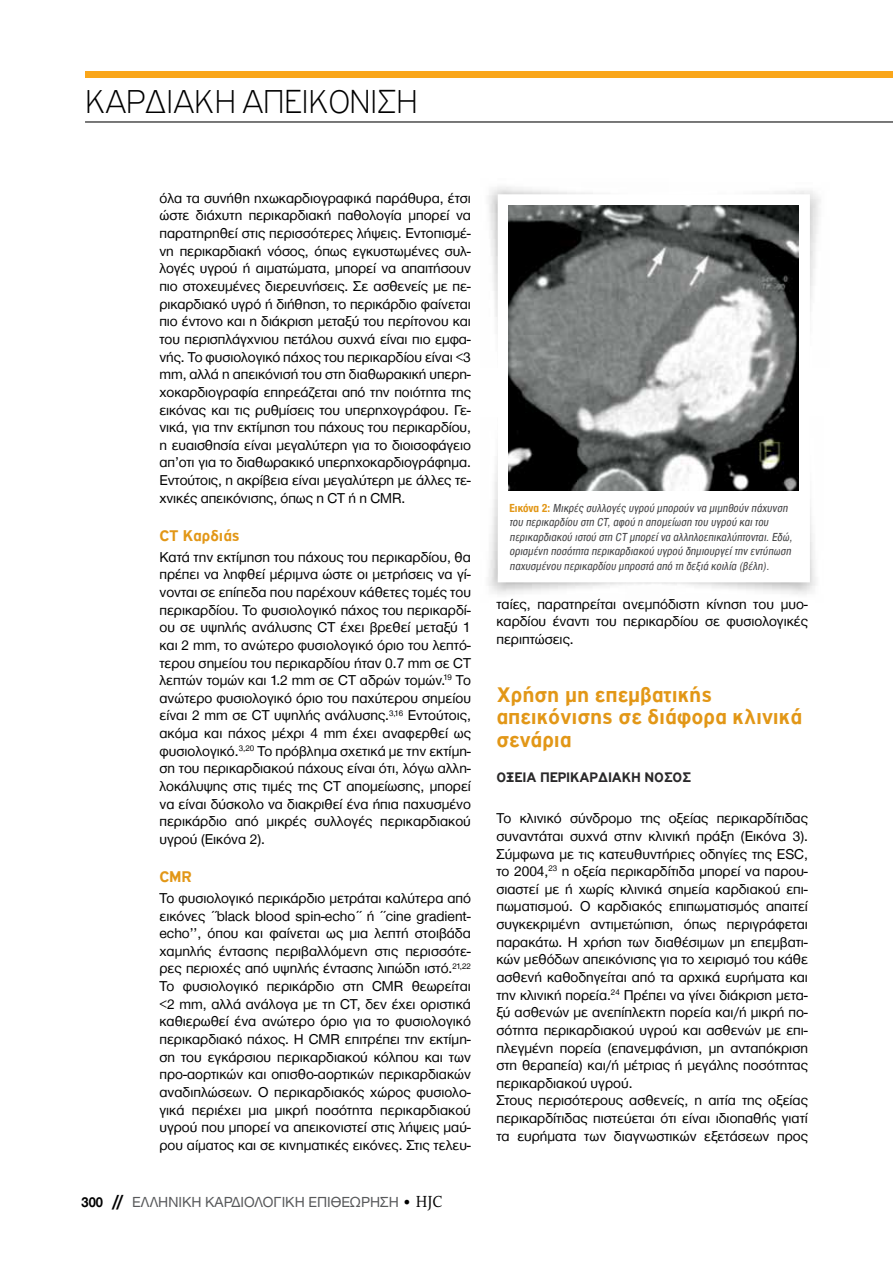
<style>
.page{position:relative;width:893px;height:1263px;background:#fff}
.page>*{position:absolute;margin:0;border:0;box-sizing:border-box;transform-origin:0 0}
.t1{font:100 35.25px "PF Highway Gothic";color:#000}
.t2{font:700 22.5px/22.5px "PF Highway Gothic";color:#e29717}
.t3{font:700 16.5px "PF Highway Gothic";color:#e29717}
.t4{font:15px "Helvetica Neue Greek";color:#58595b}
.t5{font:14.7px/17.7px "Helvetica Neue Greek";color:#000;text-align:justify}
.t6{font:700 14.7px "PF Highway Gothic";color:#292829}
.t7{font:italic condensed 12px/14.4px "Helvetica Neue Greek";letter-spacing:.02em;color:#414042}
.s1{font-weight:700;color:#000}
.s2{font-family:"Futura TGR";font-weight:700;font-size:16.5px;color:#000}
.s3{color:#000}
.s4{font-family:"PF Archive Pro";font-size:16.5px;color:#000}
.s5{font-weight:700;font-style:normal;color:#e29717}
</style>
<div class="page">
<hr style="left:85px;top:121px;width:808px;height:1px;background:#000">
<div style="left:85px;top:72px;width:808px;height:6px;background:#faa61a"></div>
<img style="left:488px;top:187px;width:140px;height:143px">
<img style="left:488px;top:453px;width:137px;height:141px">
<svg style="left:498px;top:194px;width:312px;height:388px"></svg>
<div style="left:642px;top:197px;width:102px;height:321px;background:#fff"></div>
<img style="left:508px;top:206px;width:291px;height:285px">
<h1 class="t1" style="left:85px;top:84px;width:98px">ΚΑΡΔΙΑΚΗ</h1>
<h1 class="t1" style="left:242px;top:84px;width:125px">ΑΠ ΕΙΚΟΝΙΣΗ</h1>
<p class="t5" style="left:159px;top:189px;width:313px">όλα τα συνήθη ηχωκαρδιογραφικά παράθυρα, έτσι ώστε διάχυτη περικαρδιακή παθολογία μπορεί να παρατηρηθεί στις περισσότερες λήψεις. Εντοπισμέ&shy;νη περικαρδιακή νόσος, όπως εγκυστωμένες συλ&shy;λογές υγρού ή αιματώματα, μπορεί να απαιτήσουν πιο στοχευμένες διερευνήσεις. Σε ασθενείς με πε&shy;ρικαρδιακό υγρό ή διήθηση, το περικάρδιο φαίνεται πιο έντονο και η διάκριση μεταξύ του περίτονου και του περισπλάγχνιου πετάλου συχνά είναι πιο εμφα&shy;νής. Το φυσιολογικό πάχος του περικαρδίου είναι &lt;3 mm, αλλά η απεικόνισή του στη διαθωρακική υπερη&shy;χοκαρδιογραφία επηρεάζεται από την ποιότητα της εικόνας και τις ρυθμίσεις του υπερηχογράφου. Γε&shy;νικά, για την εκτίμηση του πάχους του περικαρδίου, η ευαισθησία είναι μεγαλύτερη για το διοισοφάγειο απ’οτι για το διαθωρακικό υπερηχοκαρδιογράφημα.<br>Εντούτοις, η ακρίβεια είναι μεγαλύτερη με άλλες τε&shy;χνικές απεικόνισης, όπως η CT ή η CMR.</p>
<p class="t3" style="left:159px;top:527px;width:82px">CT Καρδιάς</p>
<p class="t5" style="left:159px;top:548px;width:313px">Κατά την εκτίμηση του πάχους του περικαρδίου, θα πρέπει να ληφθεί μέριμνα ώστε οι μετρήσεις να γί&shy;νονται σε επίπεδα που παρέχουν κάθετες τομές του περικαρδίου. Το φυσιολογικό πάχος του περικαρδί&shy;ου σε υψηλής ανάλυσης CT έχει βρεθεί μεταξύ 1 και 2 mm, το ανώτερο φυσιολογικό όριο του λεπτό&shy;τερου σημείου του περικαρδίου ήταν 0.7 mm σε CT λεπτών τομών και 1.2 mm σε CT αδρών τομών.<sup>19</sup> Το ανώτερο φυσιολογικό όριο του παχύτερου σημείου είναι 2 mm σε CT υψηλής ανάλυσης.<sup>3,16</sup> Εντούτοις, ακόμα και πάχος μέχρι 4 mm έχει αναφερθεί ως φυσιολογικό.<sup>3,20</sup> Το πρόβλημα σχετικά με την εκτίμη&shy;ση του περικαρδιακού πάχους είναι ότι, λόγω αλλη&shy;λοκάλυψης στις τιμές της CT απομείωσης, μπορεί να είναι δύσκολο να διακριθεί ένα ήπια παχυσμένο περικάρδιο από μικρές συλλογές περικαρδιακού υγρού (Εικόνα 2).</p>
<p class="t3" style="left:159px;top:868px;width:34px">CMR</p>
<p class="t5" style="left:159px;top:889px;width:313px">Το φυσιολογικό περικάρδιο μετράται καλύτερα από εικόνες ΄΄black blood spin-echo΄΄ ή ΄΄cine gradient&shy;echo’’, όπου και φαίνεται ως μια λεπτή στοιβάδα χαμηλής έντασης περιβαλλόμενη στις περισσότε&shy;ρες περιοχές από υψηλής έντασης λιπώδη ιστό.<sup>21,22<br></sup>Το φυσιολογικό περικάρδιο στη CMR θεωρείται &lt;2 mm, αλλά ανάλογα με τη CT, δεν έχει οριστικά καθιερωθεί ένα ανώτερο όριο για το φυσιολογικό περικαρδιακό πάχος. Η CMR επιτρέπει την εκτίμη&shy;ση του εγκάρσιου περικαρδιακού κόλπου και των προ-αορτικών και οπισθο-αορτικών περικαρδιακών αναδιπλώσεων. Ο περικαρδιακός χώρος φυσιολο&shy;γικά περιέχει μια μικρή ποσότητα περικαρδιακού υγρού που μπορεί να απεικονιστεί στις λήψεις μαύ&shy;ρου αίματος και σε κινηματικές εικόνες. Στις τελευ-</p>
<p class="t4" style="left:82px;top:1194px;width:362px"><span class="s1">300</span> <span class="s2">//</span> EΛΛΗΝΙΚΗ ΚΑΡΔΙΟΛΟΓΙΚΗ ΕΠΙΘΕΩΡΗΣΗ <span class="s3">•</span> <span class="s4">HJC</span></p>
<p class="t7" style="left:510px;top:501px;width:286px"><span class="s5">Εικόνα 2:</span> Μικρές συλλογές υγρού μπορούν να μιμηθούν πάχυνση του περικαρδίου στη CT, αφού η απομείωση του υγρού και του περικαρδιακού ιστού στη CT μπορεί να αλληλοεπικαλύπτονται. Εδώ, ορισμένη ποσότητα περικαρδιακού υγρού δημιουργεί την εντύπωση παχυσμένου περικαρδίου μπροστά από τη δεξιά κοιλία (βέλη).</p>
<p class="t5" style="left:496px;top:595px;width:313px">ταίες, παρατηρείται ανεμπόδιστη κίνηση του μυο&shy;καρδίου έναντι του περικαρδίου σε φυσιολογικές περιπτώσεις.</p>
<h2 class="t2" style="left:496px;top:683px;width:307px">Χρήση μη επεμβατικής απεικόνισης σε διάφορα κλινικά σενάρια</h2>
<p class="t6" style="left:496px;top:769px;width:194px">Οξεία περικαρδιακή νόσος</p>
<p class="t5" style="left:496px;top:809px;width:313px;text-align:left">Το κλινικό σύνδρομο της οξείας περικαρδίτιδας συναντάται συχνά στην κλινική πράξη (Εικόνα 3).<br>Σύμφωνα με τις κατευθυντήριες οδηγίες της ESC, το 2004,<sup>23</sup> η οξεία περικαρδίτιδα μπορεί να παρου&shy;σιαστεί με ή χωρίς κλινικά σημεία καρδιακού επι&shy;πωματισμού. Ο καρδιακός επιπωματισμός απαιτεί συγκεκριμένη αντιμετώπιση, όπως περιγράφεται παρακάτω. Η χρήση των διαθέσιμων μη επεμβατι&shy;κών μεθόδων απεικόνισης για το χειρισμό του κάθε ασθενή καθοδηγείται από τα αρχικά ευρήματα και την κλινική πορεία.<sup>24</sup> Πρέπει να γίνει διάκριση μετα&shy;ξύ ασθενών με ανεπίπλεκτη πορεία και/ή μικρή πο&shy;σότητα περικαρδιακού υγρού και ασθενών με επι&shy;πλεγμένη πορεία (επανεμφάνιση, μη ανταπόκριση στη θεραπεία) και/ή μέτριας ή μεγάλης ποσότητας περικαρδιακού υγρού.<br>Στους περισότερους ασθενείς, η αιτία της οξείας περικαρδίτιδας πιστεύεται ότι είναι ιδιοπαθής γιατί τα ευρήματα των διαγνωστικών εξετάσεων προς</p>
</div>
